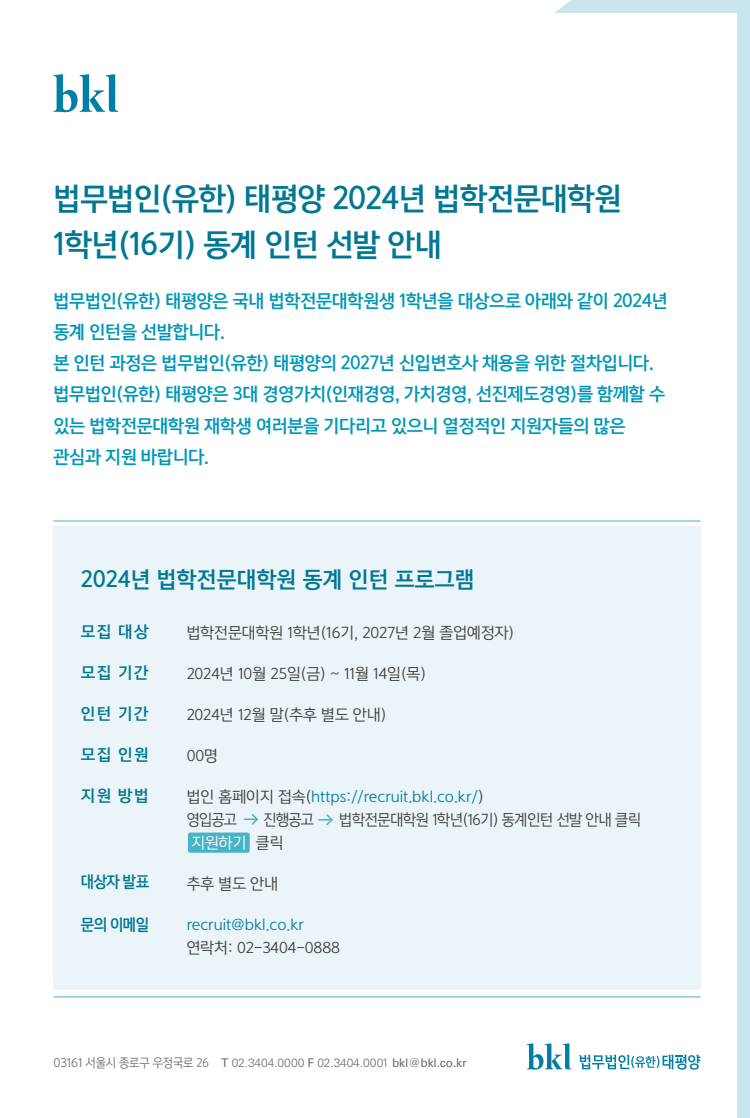
<style>
.page{position:relative;width:750px;height:1118px;background:#fff}
.page>*{position:absolute;margin:0;border:0;box-sizing:border-box;transform-origin:0 0}
.t1{font:29px/46px "Yoon Gothic Pro 770";letter-spacing:-.025em;color:#007793}
.t2{font:21px "Yoon Gothic Pro 770";color:#007793}
.t3{font:17px/31px "Yoon Gothic Pro 770";letter-spacing:-.025em;color:#0097b6}
.t4{font:15px "Yoon Gothic Pro 740";color:#3c3c3b}
.t5{font:15px/23px "Yoon Gothic Pro 740";color:#007ea5}
.t6{font:15px "Yoon Gothic Pro 740";letter-spacing:-.025em;color:#3c3c3b;scale:.95 1}
.t7{font:15px "Yoon Gothic Pro 770";letter-spacing:.075em;color:#007793}
.t8{font:15px "Yoon Gothic Pro 770";letter-spacing:.075em;color:#007793;scale:.92 1}
.t9{font:15px "Yoon Gothic Pro 740";color:#fff}
.t10{font:15px "Yoon Gothic Pro 740";color:#3c3c3b;scale:.95 1}
.t11{font:300 12px "Univers LT Pro 45";letter-spacing:-.01em;color:#6d6e70}
.s1{color:#3c3c3b}
.s2{font-family:"Yoon Gothic Pro 740";font-weight:400}
.s3{font-family:"Univers LT Pro 55 Roman";font-weight:400}
</style>
<div class="page">
<div style="left:54px;top:526px;width:647px;height:464px;background:#ebf4f8"></div>
<svg style="left:54px;top:74px;width:64px;height:38px"></svg>
<svg style="left:527px;top:1043px;width:27px;height:26px"></svg>
<hr style="left:54px;top:520px;width:647px;height:1px;background:#49afca">
<hr style="left:54px;top:996px;width:647px;height:1px;background:#49afca">
<div style="left:188px;top:832px;width:62px;height:20px;background:#46b3c9;border-radius:2px"></div>
<svg style="left:244px;top:813px;width:14px;height:11px"></svg>
<svg style="left:318px;top:814px;width:15px;height:11px"></svg>
<svg style="left:554px;top:0;width:196px;height:1117px"></svg>
<h1 class="t1" style="left:54px;top:175px;width:570px">법무법인(유한) 태평양 2024년 법학전문대학원<br>1학년(16기) 동계 인턴 선발 안내</h1>
<p class="t3" style="left:54px;top:285px;width:616px">법무법인(유한) 태평양은 국내 법학전문대학원생 1학년을 대상으로 아래와 같이 2024년 동계 인턴을 선발합니다.<br>본 인턴 과정은 법무법인(유한) 태평양의 2027년 신입변호사 채용을 위한 절차입니다. 법무법인(유한) 태평양은 3대 경영가치(인재경영, 가치경영, 선진제도경영)를 함께할 수 있는 법학전문대학원 재학생 여러분을 기다리고 있으니 열정적인 지원자들의 많은 관심과 지원 바랍니다.</p>
<p class="t2" style="left:81px;top:563px;width:395px">2024년 법학전문대학원 동계 인턴 프로그램</p>
<p class="t7" style="left:81px;top:621px;width:69px">모집 대상</p>
<p class="t7" style="left:81px;top:662px;width:69px">모집 기간</p>
<p class="t7" style="left:81px;top:703px;width:69px">인턴 기간</p>
<p class="t7" style="left:81px;top:744px;width:69px">모집 인원</p>
<p class="t7" style="left:81px;top:784px;width:69px">지원 방법</p>
<p class="t8" style="left:81px;top:871px;width:76px">대상자 발표</p>
<p class="t8" style="left:81px;top:914px;width:76px">문의 이메일</p>
<p class="t4" style="left:187px;top:622px;width:329px">법학전문대학원 1학년(16기, 2027년 2월 졸업예정자)</p>
<p class="t4" style="left:187px;top:663px;width:241px">2024년 10월 25일(금) ~ 11월 14일(목)</p>
<p class="t4" style="left:187px;top:704px;width:201px">2024년 12월 말(추후 별도 안내)</p>
<p class="t4" style="left:187px;top:745px;width:33px">00명</p>
<p class="t5" style="left:187px;top:784px;width:299px"><span class="s1">법인 홈페이지 접속(</span>https://recruit.bkl.co.kr/<span class="s1">) 영입공고</span></p>
<p class="t10" style="left:264px;top:809px;width:54px">진행공고</p>
<p class="t6" style="left:339px;top:809px;width:319px">법학전문대학원 1학년(16기) 동계인턴 선발 안내 클릭</p>
<p class="t9" style="left:191px;top:832px;width:94px">지원하기 <span class="s1">클릭</span></p>
<p class="t4" style="left:187px;top:873px;width:93px">추후 별도 안내</p>
<p class="t5" style="left:187px;top:912px;width:119px">recruit@bkl.co.kr</p>
<p class="t4" style="left:187px;top:937px;width:155px">연락처: 02-3404-0888</p>
<p class="t11" style="left:54px;top:1054px;width:415px"><span class="s2">03161 서울시 종로구 우정국로 26</span> <span class="s3">T</span> 02.3404.0000 <span class="s3">F</span> 02.3404.0001 <span class="s3">bkl@bkl.co.kr</span></p>
</div>
